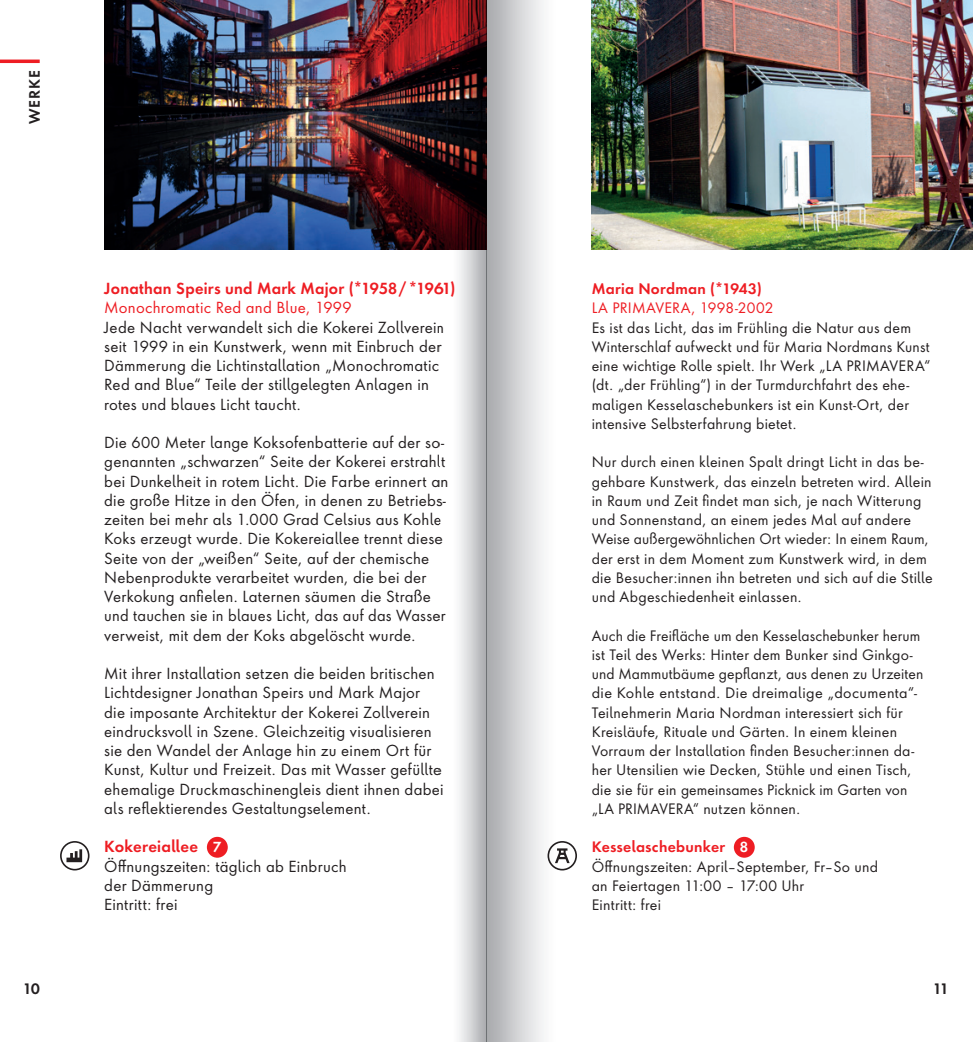
<style>
.page{position:relative;width:973px;height:1042px;background:#fff}
.page>*{position:absolute;margin:0;border:0;box-sizing:border-box;transform-origin:0 0}
.t1{font:14.88px/19.2px "Futura ND Alt";letter-spacing:.015em;color:#231f20}
.t2{font:600 14.88px "Futura ND Alt";letter-spacing:.015em;color:#ee1d23}
.t3{font:14.88px "Futura ND Alt";letter-spacing:.015em;color:#ee1d23}
.t4{font:14px/19.2px "Futura ND Alt";letter-spacing:.015em;color:#231f20}
.t5{font:14px "Futura ND Alt";letter-spacing:.015em;color:#ee1d23}
.t6{font:600 14px "Futura ND Alt";letter-spacing:.02em;color:#ee1d23}
.t7{font:600 14px "Futura ND Alt";letter-spacing:.065em;color:#231f20}
.s1{font-weight:600;color:#ee1d23}
.s2{font-weight:600;font-size:13.47px;color:#fff}
</style>
<div class="page">
<div style="left:733px;top:837px;width:21px;height:21px;background:#ee1d23;border-radius:50%"></div>
<img style="left:591px;top:0;width:381px;height:249px">
<div style="left:207px;top:837px;width:21px;height:21px;background:#ee1d23;border-radius:50%"></div>
<img style="left:104px;top:0;width:335px;height:249px">
<svg style="left:60px;top:841px;width:29px;height:29px"></svg>
<hr style="left:0;top:60px;width:40px;height:3px;background:#ee1d23">
<div style="left:486px;top:0;width:95px;height:1042px;background:linear-gradient(to right,#b1b2b6,#fff)"></div>
<svg style="left:439px;top:0;width:47px;height:1042px"></svg>
<p class="t7" style="left:25px;top:124px;width:56px;rotate:-90deg">WERKE</p>
<p class="t2" style="left:104px;top:278px;width:352px">Jonathan Speirs und Mark Major (*1958/*1961)</p>
<p class="t3" style="left:104px;top:297px;width:249px">Monochromatic Red and Blue, 1999</p>
<p class="t1" style="left:104px;top:317px;width:342px">Jede Nacht verwandelt sich die Kokerei Zollverein seit 1999 in ein Kunstwerk, wenn mit Einbruch der Dämmerung die Lichtinstallation „Monochromatic Red and Blue“ Teile der stillgelegten Anlagen in rotes und blaues Licht taucht.</p>
<p class="t1" style="left:104px;top:432px;width:345px">Die 600 Meter lange Koksofenbatterie auf der so&shy;genannten „schwarzen“ Seite der Kokerei erstrahlt bei Dunkelheit in rotem Licht. Die Farbe erinnert an die große Hitze in den Öfen, in denen zu Betriebs&shy;zeiten bei mehr als 1.000 Grad Celsius aus Kohle Koks erzeugt wurde. Die Kokereiallee trennt diese Seite von der „weißen“ Seite, auf der chemische Nebenprodukte verarbeitet wurden, die bei der Verkokung anfielen. Laternen säumen die Straße und tauchen sie in blaues Licht, das auf das Wasser verweist, mit dem der Koks abgelöscht wurde.</p>
<p class="t1" style="left:104px;top:663px;width:341px">Mit ihrer Installation setzen die beiden britischen Lichtdesigner Jonathan Speirs und Mark Major die imposante Architektur der Kokerei Zollverein eindrucksvoll in Szene. Gleichzeitig visualisieren sie den Wandel der Anlage hin zu einem Ort für Kunst, Kultur und Freizeit. Das mit Wasser gefüllte ehemalige Druckmaschinengleis dient ihnen dabei als reflektierendes Gestaltungselement.</p>
<p class="t1" style="left:104px;top:836px;width:244px"><span class="s1">Kokereiallee</span> <span class="s2">7<br></span>Öffnungszeiten: täglich ab Einbruch der Dämmerung<br>Eintritt: frei</p>
<p class="t6" style="left:591px;top:279px;width:172px">Maria Nordman (*1943)</p>
<p class="t5" style="left:591px;top:298px;width:183px">LA PRIMAVERA, 1998-2002</p>
<p class="t4" style="left:591px;top:317px;width:340px">Es ist das Licht, das im Frühling die Natur aus dem Winterschlaf aufweckt und für Maria Nordmans Kunst eine wichtige Rolle spielt. Ihr Werk „LA PRIMAVERA“ (dt. „der Frühling“) in der Turmdurchfahrt des ehe&shy;maligen Kesselaschebunkers ist ein Kunst-Ort, der intensive Selbsterfahrung bietet.</p>
<p class="t4" style="left:591px;top:452px;width:342px">Nur durch einen kleinen Spalt dringt Licht in das be&shy;gehbare Kunstwerk, das einzeln betreten wird. Allein in Raum und Zeit findet man sich, je nach Witterung und Sonnenstand, an einem jedes Mal auf andere Weise außergewöhnlichen Ort wieder: In einem Raum, der erst in dem Moment zum Kunstwerk wird, in dem die Besucher:innen ihn betreten und sich auf die Stille und Abgeschiedenheit einlassen.</p>
<p class="t4" style="left:591px;top:625px;width:333px">Auch die Freifläche um den Kesselaschebunker herum ist Teil des Werks: Hinter dem Bunker sind Ginkgo&shy;und Mammutbäume gepflanzt, aus denen zu Urzeiten die Kohle entstand. Die dreimalige „documenta“- Teilnehmerin Maria Nordman interessiert sich für Kreisläufe, Rituale und Gärten. In einem kleinen Vorraum der Installation finden Besucher:innen da&shy;her Utensilien wie Decken, Stühle und einen Tisch, die sie für ein gemeinsames Picknick im Garten von „LA PRIMAVERA“ nutzen können.</p>
<p class="t4" style="left:591px;top:837px;width:288px"><span class="s1">Kesselaschebunker</span> <span class="s2">8<br></span>Öffnungszeiten: April–September, Fr–So und an Feiertagen 11:00 – 17:00 Uhr<br>Eintritt: frei</p>
<p class="t7" style="left:23px;top:979px;width:18px">10</p>
<p class="t7" style="left:933px;top:979px;width:17px">11</p>
</div>
